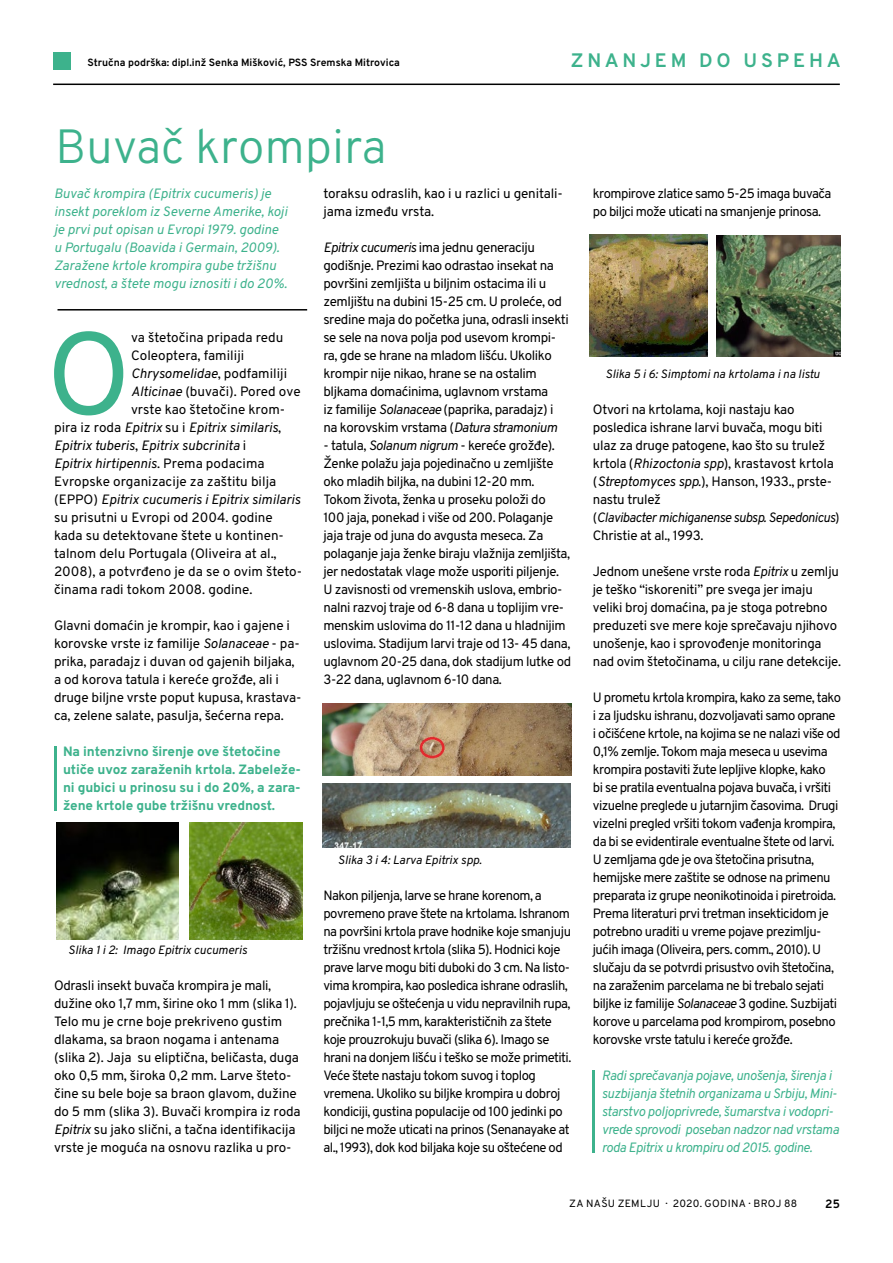
<style>
.page{position:relative;width:893px;height:1263px;background:#fff}
.page>*{position:absolute;margin:0;border:0;box-sizing:border-box;transform-origin:0 0}
.t1{font:116.4px "Overpass";color:#3db28c}
.t2{font:300 48px "Overpass";color:#3db28c}
.t3{font:700 19.5px "Overpass";letter-spacing:.2em;color:#3db28c}
.t4{font:13.5px/18px "Overpass";letter-spacing:-.03em;color:#000}
.t5{font:13.5px/18px "Overpass";letter-spacing:-.01em;color:#000}
.t6{font:13.5px "Overpass";color:#000}
.t7{font:italic 13.5px/18px "Overpass";color:#3db28c}
.t8{font:italic 13.5px/18px "Overpass";letter-spacing:-.025em;color:#3db28c}
.t9{font:italic 13.5px "Overpass";color:#000}
.t10{font:800 13.5px/18px "Overpass";letter-spacing:-.01em;color:#3db28c}
.t11{font:italic 12px "Overpass";color:#000}
.t12{font:700 12px "Overpass";color:#000}
.t13{font:700 10.5px "Overpass";color:#000}
.t14{font:10.5px "Overpass";letter-spacing:.03em;color:#000}
.s1{font-style:italic}
.s2{font-style:normal}
</style>
<div class="page">
<hr style="left:53px;top:84px;width:787px;height:1px;background:#000">
<div style="left:53px;top:52px;width:17px;height:17px;background:#3db28c"></div>
<hr style="left:54px;top:746px;width:2px;height:64px;background:#3db28c">
<hr style="left:593px;top:1070px;width:2px;height:82px;background:#3db28c">
<hr style="left:58px;top:309px;width:249px;height:1px;background:#000">
<img style="left:56px;top:823px;width:122px;height:117px">
<img style="left:589px;top:234px;width:118px;height:123px">
<img style="left:717px;top:236px;width:123px;height:121px">
<img style="left:322px;top:784px;width:248px;height:64px">
<img style="left:189px;top:823px;width:113px;height:117px">
<img style="left:322px;top:704px;width:250px;height:72px">
<p class="t13" style="left:87px;top:55px;width:314px">Stručna podrška: dipl.inž Senka Mišković, PSS Sremska Mitrovica</p>
<h3 class="t3" style="left:571px;top:46px;width:271px">ZNANJEM DO USPEHA</h3>
<h2 class="t2" style="left:55px;top:112px;width:333px">Buvač krompira</h2>
<p class="t7" style="left:54px;top:184px;width:235px">Buvač krompira (Epitrix cucumeris) je insekt poreklom iz Severne Amerike, koji je prvi put opisan u Evropi 1979. godine u Portugalu (Boavida i Germain, 2009).<br>Zaražene krtole krompira gube tržišnu vrednost, a štete mogu iznositi i do 20%.</p>
<p class="t5" style="left:323px;top:184px;width:241px">toraksu odraslih, kao i u razlici u genitali&shy;jama između vrsta.</p>
<p class="t4" style="left:323px;top:238px;width:247px"><span class="s1">Epitrix cucumeris</span> ima jednu generaciju godišnje. Prezimi kao odrastao insekat na površini zemljišta u biljnim ostacima ili u zemljištu na dubini 15-25 cm. U proleće, od sredine maja do početka juna, odrasli insekti se sele na nova polja pod usevom krompi&shy;ra, gde se hrane na mladom lišću. Ukoliko krompir nije nikao, hrane se na ostalim bljkama domaćinima, uglavnom vrstama<br>iz familije <span class="s1">Solanaceae</span> (paprika, paradajz) i na korovskim vrstama (<span class="s1">Datura stramonium</span></p>
<p class="t4" style="left:323px;top:436px;width:249px">- tatula, <span class="s1">Solanum nigrum</span> - kereće grožđe).<br>Ženke polažu jaja pojedinačno u zemljište oko mladih biljka, na dubini 12-20 mm.<br>Tokom života, ženka u proseku položi do<br>100 jaja, ponekad i više od 200. Polaganje jaja traje od juna do avgusta meseca. Za polaganje jaja ženke biraju vlažnija zemljišta, jer nedostatak vlage može usporiti piljenje.<br>U zavisnosti od vremenskih uslova, embrio&shy;nalni razvoj traje od 6-8 dana u toplijim vre&shy;menskim uslovima do 11-12 dana u hladnijim uslovima. Stadijum larvi traje od 13- 45 dana, uglavnom 20-25 dana, dok stadijum lutke od 3-22 dana, uglavnom 6-10 dana.</p>
<h1 class="t1" style="left:46px;top:290px;width:86px">O</h1>
<p class="t6" style="left:131px;top:328px;width:154px">va štetočina pripada redu</p>
<p class="t6" style="left:131px;top:346px;width:115px">Coleoptera, familiji</p>
<p class="t9" style="left:131px;top:364px;width:158px">Chrysomelidae<span class="s2">, podfamiliji</span></p>
<p class="t6" style="left:131px;top:382px;width:171px"><span class="s1">Alticinae</span> (buvači). Pored ove</p>
<p class="t6" style="left:131px;top:400px;width:156px">vrste kao štetočine krom-</p>
<p class="t9" style="left:54px;top:418px;width:229px"><span class="s2">pira iz roda</span> Epitrix <span class="s2">su i</span> Epitrix similaris<span class="s2">,</span></p>
<p class="t9" style="left:54px;top:436px;width:194px">Epitrix tuberis<span class="s2">,</span> Epitrix subcrinita <span class="s2">i</span></p>
<p class="t9" style="left:54px;top:454px;width:212px">Epitrix hirtipennis<span class="s2">. Prema podacima</span></p>
<p class="t6" style="left:54px;top:472px;width:224px">Evropske organizacije za zaštitu bilja</p>
<p class="t9" style="left:54px;top:490px;width:248px"><span class="s2">(EPPO)</span> Epitrix cucumeris i Epitrix similaris</p>
<p class="t6" style="left:54px;top:508px;width:220px">su prisutni u Evropi od 2004. godine</p>
<p class="t6" style="left:54px;top:526px;width:231px">kada su detektovane štete u kontinen-</p>
<p class="t6" style="left:54px;top:544px;width:224px">talnom delu Portugala (Oliveira at al.,</p>
<p class="t6" style="left:54px;top:562px;width:250px">2008), a potvrđeno je da se o ovim šteto-</p>
<p class="t6" style="left:54px;top:580px;width:200px">činama radi tokom 2008. godine.</p>
<p class="t5" style="left:54px;top:616px;width:249px">Glavni domaćin je krompir, kao i gajene i korovske vrste iz familije <span class="s1">Solanaceae</span> - pa&shy;prika, paradajz i duvan od gajenih biljaka, a od korova tatula i kereće grožđe, ali i druge biljne vrste poput kupusa, krastava&shy;ca, zelene salate, pasulja, šećerna repa.</p>
<p class="t10" style="left:63px;top:742px;width:239px">Na intenzivno širenje ove štetočine utiče uvoz zaraženih krtola. Zabeleže&shy;ni gubici u prinosu su i do 20%, a zara&shy;žene krtole gube tržišnu vrednost.</p>
<p class="t11" style="left:68px;top:941px;width:180px">Slika 1 i 2: Imago Epitrix cucumeris</p>
<p class="t5" style="left:54px;top:976px;width:248px">Odrasli insekt buvača krompira je mali, dužine oko 1,7 mm, širine oko 1 mm (slika 1).<br>Telo mu je crne boje prekriveno gustim dlakama, sa braon nogama i antenama (slika 2). Jaja su eliptična, beličasta, duga oko 0,5 mm, široka 0,2 mm. Larve šteto&shy;čine su bele boje sa braon glavom, dužine do 5 mm (slika 3). Buvači krompira iz roda <span class="s1">Epitrix</span> su jako slični, a tačna identifikacija vrste je moguća na osnovu razlika u pro-</p>
<p class="t11" style="left:338px;top:851px;width:145px">Slika 3 i 4: Larva Epitrix spp.</p>
<p class="t4" style="left:323px;top:886px;width:249px">Nakon piljenja, larve se hrane korenom, a povremeno prave štete na krtolama. Ishranom na površini krtola prave hodnike koje smanjuju tržišnu vrednost krtola (slika 5). Hodnici koje prave larve mogu biti duboki do 3 cm. Na listo&shy;vima krompira, kao posledica ishrane odraslih, pojavljuju se oštećenja u vidu nepravilnih rupa, prečnika 1-1,5 mm, karakterističnih za štete koje prouzrokuju buvači (slika 6). Imago se hrani na donjem lišću i teško se može primetiti.<br>Veće štete nastaju tokom suvog i toplog vremena. Ukoliko su biljke krompira u dobroj kondiciji, gustina populacije od 100 jedinki po biljci ne može uticati na prinos (Senanayake at al., 1993), dok kod biljaka koje su oštećene od</p>
<p class="t4" style="left:593px;top:184px;width:240px">krompirove zlatice samo 5-25 imaga buvača po biljci može uticati na smanjenje prinosa.</p>
<p class="t11" style="left:606px;top:365px;width:216px">Slika 5 i 6: Simptomi na krtolama i na listu</p>
<p class="t4" style="left:593px;top:400px;width:248px">Otvori na krtolama, koji nastaju kao posledica ishrane larvi buvača, mogu biti ulaz za druge patogene, kao što su trulež krtola (<span class="s1">Rhizoctonia spp</span>), krastavost krtola (<span class="s1">Streptomyces spp.</span>), Hanson, 1933., prste&shy;nastu trulež<br>(<span class="s1">Clavibacter michiganense subsp. Sepedonicus</span>)<br>Christie at al., 1993.</p>
<p class="t4" style="left:593px;top:562px;width:250px">Jednom unešene vrste roda <span class="s1">Epitrix</span> u zemlju je teško “iskoreniti” pre svega jer imaju veliki broj domaćina, pa je stoga potrebno preduzeti sve mere koje sprečavaju njihovo unošenje, kao i sprovođenje monitoringa nad ovim štetočinama, u cilju rane detekcije.</p>
<p class="t4" style="left:593px;top:688px;width:250px">U prometu krtola krompira, kako za seme, tako i za ljudsku ishranu, dozvoljavati samo oprane i očišćene krtole, na kojima se ne nalazi više od 0,1% zemlje. Tokom maja meseca u usevima krompira postaviti žute lepljive klopke, kako<br>bi se pratila eventualna pojava buvača, i vršiti vizuelne preglede u jutarnjim časovima. Drugi vizelni pregled vršiti tokom vađenja krompira, da bi se evidentirale eventualne štete od larvi.<br>U zemljama gde je ova štetočina prisutna, hemijske mere zaštite se odnose na primenu preparata iz grupe neonikotinoida i piretroida.<br>Prema literaturi prvi tretman insekticidom je potrebno uraditi u vreme pojave prezimlju&shy;jućih imaga (Oliveira, pers. comm., 2010). U slučaju da se potvrdi prisustvo ovih štetočina, na zaraženim parcelama ne bi trebalo sejati biljke iz familije <span class="s1">Solanaceae</span> 3 godine. Suzbijati korove u parcelama pod krompirom, posebno korovske vrste tatulu i kereće grožđe.</p>
<p class="t8" style="left:602px;top:1066px;width:239px">Radi sprečavanja pojave, unošenja, širenja i suzbijanja štetnih organizama u Srbiju, Mini&shy;starstvo poljoprivrede, šumarstva i vodopri&shy;vrede sprovodi poseban nadzor nad vrstama roda Epitrix u krompiru od 2015. godine.</p>
<p class="t14" style="left:569px;top:1196px;width:230px">ZA NAŠU ZEMLJU · 2020. GODINA · BROJ 88</p>
<p class="t12" style="left:825px;top:1195px;width:16px">25</p>
</div>
